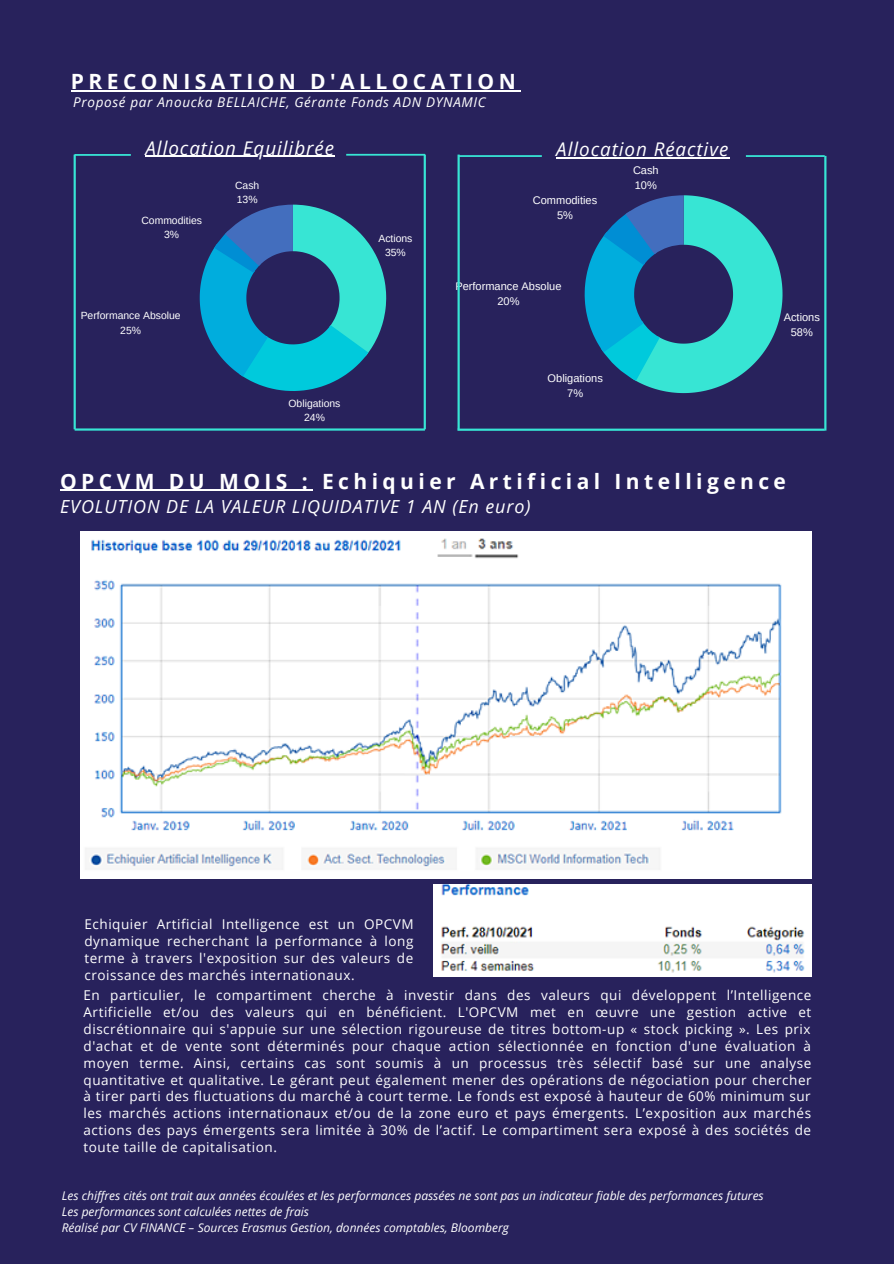
<style>
.page{position:relative;width:894px;height:1264px;background:#fff}
.page>*{position:absolute;margin:0;border:0;box-sizing:border-box;transform-origin:0 0}
.t1{font:700 21px "Open Sans";letter-spacing:.21em;color:#fff}
.t2{font:italic 18.9px "Open Sans";letter-spacing:.05em;color:#fff}
.t3{font:italic 18px "Open Sans";letter-spacing:.05em;color:#fff}
.t4{font:13.5px/17px "Open Sans";letter-spacing:.04em;color:#fff;text-align:justify}
.t5{font:italic 13.5px "Open Sans";letter-spacing:.05em;color:#fff}
.t6{font:italic 12px "Open Sans";color:#fff}
.t7{font:11.1px "Arimo";color:#fff}
.t8{font:10.35px "Arimo";color:#fff}
</style>
<div class="page">
<div style="left:0;top:0;width:893px;height:1263px;background:#28225c"></div>
<svg style="left:74px;top:154px;width:352px;height:276px"></svg>
<svg style="left:457px;top:154px;width:369px;height:277px"></svg>
<img style="left:80px;top:532px;width:731px;height:346px">
<img style="left:433px;top:884px;width:377px;height:92px">
<hr style="left:71px;top:90px;width:449px;height:2px;background:#fff">
<hr style="left:60px;top:490px;width:252px;height:1px;background:#fff">
<p class="t1" style="left:71px;top:67px;width:446px">PRECONISATION D'ALLOCATION</p>
<p class="t5" style="left:73px;top:93px;width:414px">Proposé par Anoucka BELLAICHE, Gérante Fonds ADN DYNAMIC</p>
<p class="t2" style="left:145px;top:134px;width:190px">Allocation Equilibrée</p>
<p class="t2" style="left:556px;top:135px;width:173px">Allocation Réactive</p>
<p class="t8" style="left:141px;top:214px;width:62px">Commodities</p>
<p class="t8" style="left:164px;top:228px;width:17px">3%</p>
<p class="t8" style="left:81px;top:310px;width:101px">Performance Absolue</p>
<p class="t8" style="left:120px;top:324px;width:22px">25%</p>
<p class="t8" style="left:235px;top:179px;width:26px">Cash</p>
<p class="t8" style="left:237px;top:193px;width:22px">13%</p>
<p class="t8" style="left:288px;top:397px;width:53px">Obligations</p>
<p class="t8" style="left:304px;top:412px;width:22px">24%</p>
<p class="t8" style="left:378px;top:232px;width:36px">Actions</p>
<p class="t8" style="left:385px;top:247px;width:22px">35%</p>
<p class="t7" style="left:532px;top:194px;width:66px">Commodities</p>
<p class="t7" style="left:557px;top:209px;width:17px">5%</p>
<p class="t7" style="left:455px;top:280px;width:107px">Performance Absolue</p>
<p class="t7" style="left:497px;top:295px;width:24px">20%</p>
<p class="t7" style="left:547px;top:372px;width:57px">Obligations</p>
<p class="t7" style="left:567px;top:387px;width:17px">7%</p>
<p class="t7" style="left:632px;top:164px;width:27px">Cash</p>
<p class="t7" style="left:634px;top:179px;width:24px">10%</p>
<p class="t7" style="left:783px;top:310px;width:38px">Actions</p>
<p class="t7" style="left:790px;top:326px;width:24px">58%</p>
<p class="t1" style="left:60px;top:466px;width:727px">OPCVM DU MOIS : Echiquier Artificial Intelligence</p>
<p class="t3" style="left:60px;top:493px;width:472px">EVOLUTION DE LA VALEUR LIQUIDATIVE 1 AN (En euro)</p>
<p class="t4" style="left:84px;top:915px;width:330px">Echiquier Artificial Intelligence est un OPCVM dynamique recherchant la performance à long terme à travers l'exposition sur des valeurs de croissance des marchés internationaux.</p>
<p class="t4" style="left:83px;top:986px;width:729px">En particulier, le compartiment cherche à investir dans des valeurs qui développent l’Intelligence Artificielle et/ou des valeurs qui en bénéficient. L'OPCVM met en œuvre une gestion active et discrétionnaire qui s'appuie sur une sélection rigoureuse de titres bottom-up « stock picking ». Les prix d'achat et de vente sont déterminés pour chaque action sélectionnée en fonction d'une évaluation à moyen terme. Ainsi, certains cas sont soumis à un processus très sélectif basé sur une analyse quantitative et qualitative. Le gérant peut également mener des opérations de négociation pour chercher à tirer parti des fluctuations du marché à court terme. Le fonds est exposé à hauteur de 60% minimum sur les marchés actions internationaux et/ou de la zone euro et pays émergents. L’exposition aux marchés actions des pays émergents sera limitée à 30% de l’actif. Le compartiment sera exposé à des sociétés de toute taille de capitalisation.</p>
<p class="t6" style="left:62px;top:1186px;width:703px">Les chiffres cités ont trait aux années écoulées et les performances passées ne sont pas un indicateur fiable des performances futures</p>
<p class="t6" style="left:62px;top:1202px;width:249px">Les performances sont calculées nettes de frais</p>
<p class="t6" style="left:62px;top:1219px;width:448px">Réalisé par CV FINANCE – Sources Erasmus Gestion, données comptables, Bloomberg</p>
</div>
